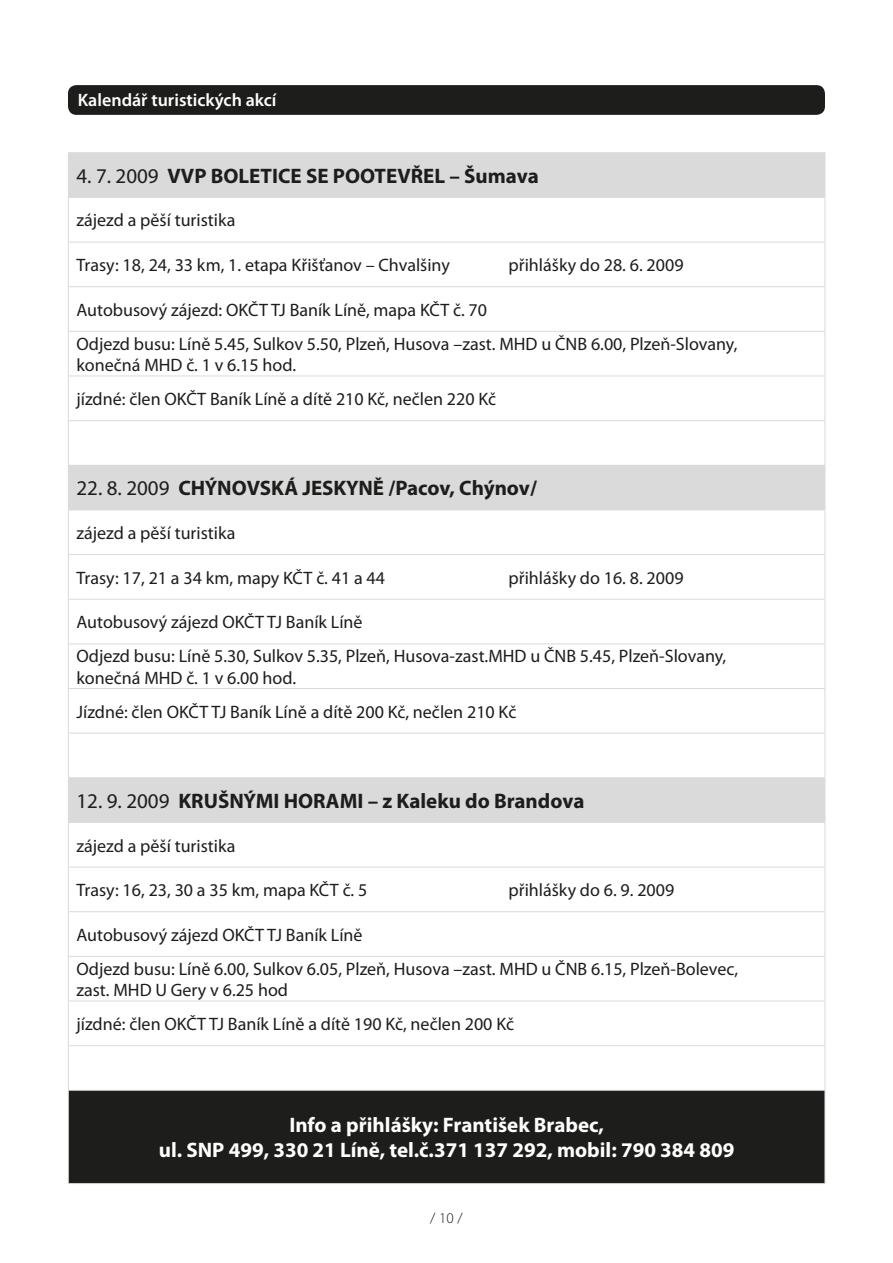
<style>
.page{position:relative;width:893px;height:1263px;background:#fff}
.page>*{position:absolute;margin:0;border:0;box-sizing:border-box;transform-origin:0 0}
.t1{font:700 21px "Myriad Pro";color:#1d1d1b}
.t2{font:700 21px/25.2px "Myriad Pro";color:#fff;text-align:center}
.t3{font:18px/33.9px "Myriad Pro";color:#1d1d1b}
.t4{font:600 18px "Myriad Pro";color:#fff}
.t5{font:300 15px "Myriad Pro";color:#1d1d1b}
.s1{font-weight:400}
</style>
<div class="page">
<div style="left:68px;top:85px;width:757px;height:30px;background:#1d1d1b;border-radius:9px"></div>
<svg style="left:69px;top:153px;width:755px;height:669px"></svg>
<div style="left:68px;top:1090px;width:757px;height:94px;background:#1d1d1b"></div>
<hr style="left:68px;top:152px;width:757px;height:1px;background:#dadada">
<hr style="left:68px;top:153px;width:1px;height:44px;background:#dadada">
<hr style="left:824px;top:153px;width:1px;height:44px;background:#dadada">
<hr style="left:68px;top:197px;width:757px;height:1px;background:#dadada">
<hr style="left:68px;top:198px;width:1px;height:44px;background:#dadada">
<hr style="left:824px;top:198px;width:1px;height:44px;background:#dadada">
<hr style="left:68px;top:242px;width:757px;height:1px;background:#dadada">
<hr style="left:68px;top:242px;width:1px;height:44px;background:#dadada">
<hr style="left:824px;top:242px;width:1px;height:44px;background:#dadada">
<hr style="left:68px;top:286px;width:757px;height:1px;background:#dadada">
<hr style="left:68px;top:287px;width:1px;height:44px;background:#dadada">
<hr style="left:824px;top:287px;width:1px;height:44px;background:#dadada">
<hr style="left:68px;top:331px;width:757px;height:1px;background:#dadada">
<hr style="left:68px;top:332px;width:1px;height:44px;background:#dadada">
<hr style="left:824px;top:332px;width:1px;height:44px;background:#dadada">
<hr style="left:68px;top:376px;width:757px;height:1px;background:#dadada">
<hr style="left:68px;top:376px;width:1px;height:44px;background:#dadada">
<hr style="left:824px;top:376px;width:1px;height:44px;background:#dadada">
<hr style="left:68px;top:420px;width:757px;height:1px;background:#dadada">
<hr style="left:68px;top:421px;width:1px;height:44px;background:#dadada">
<hr style="left:824px;top:421px;width:1px;height:44px;background:#dadada">
<hr style="left:68px;top:465px;width:757px;height:1px;background:#dadada">
<hr style="left:68px;top:466px;width:1px;height:44px;background:#dadada">
<hr style="left:824px;top:466px;width:1px;height:44px;background:#dadada">
<hr style="left:68px;top:510px;width:757px;height:1px;background:#dadada">
<hr style="left:68px;top:510px;width:1px;height:44px;background:#dadada">
<hr style="left:824px;top:510px;width:1px;height:44px;background:#dadada">
<hr style="left:68px;top:554px;width:757px;height:1px;background:#dadada">
<hr style="left:68px;top:555px;width:1px;height:44px;background:#dadada">
<hr style="left:824px;top:555px;width:1px;height:44px;background:#dadada">
<hr style="left:68px;top:599px;width:757px;height:1px;background:#dadada">
<hr style="left:68px;top:600px;width:1px;height:43px;background:#dadada">
<hr style="left:824px;top:600px;width:1px;height:43px;background:#dadada">
<hr style="left:68px;top:643px;width:757px;height:1px;background:#dadada">
<hr style="left:68px;top:644px;width:1px;height:44px;background:#dadada">
<hr style="left:824px;top:644px;width:1px;height:44px;background:#dadada">
<hr style="left:68px;top:688px;width:757px;height:1px;background:#dadada">
<hr style="left:68px;top:689px;width:1px;height:44px;background:#dadada">
<hr style="left:824px;top:689px;width:1px;height:44px;background:#dadada">
<hr style="left:68px;top:733px;width:757px;height:1px;background:#dadada">
<hr style="left:68px;top:734px;width:1px;height:43px;background:#dadada">
<hr style="left:824px;top:734px;width:1px;height:43px;background:#dadada">
<hr style="left:68px;top:777px;width:757px;height:1px;background:#dadada">
<hr style="left:68px;top:778px;width:1px;height:44px;background:#dadada">
<hr style="left:824px;top:778px;width:1px;height:44px;background:#dadada">
<hr style="left:68px;top:822px;width:757px;height:1px;background:#dadada">
<hr style="left:68px;top:823px;width:1px;height:44px;background:#dadada">
<hr style="left:824px;top:823px;width:1px;height:44px;background:#dadada">
<hr style="left:68px;top:867px;width:757px;height:1px;background:#dadada">
<hr style="left:68px;top:867px;width:1px;height:44px;background:#dadada">
<hr style="left:824px;top:867px;width:1px;height:44px;background:#dadada">
<hr style="left:68px;top:911px;width:757px;height:1px;background:#dadada">
<hr style="left:68px;top:912px;width:1px;height:44px;background:#dadada">
<hr style="left:824px;top:912px;width:1px;height:44px;background:#dadada">
<hr style="left:68px;top:956px;width:757px;height:1px;background:#dadada">
<hr style="left:68px;top:957px;width:1px;height:44px;background:#dadada">
<hr style="left:824px;top:957px;width:1px;height:44px;background:#dadada">
<hr style="left:68px;top:1001px;width:757px;height:1px;background:#dadada">
<hr style="left:68px;top:1001px;width:1px;height:44px;background:#dadada">
<hr style="left:824px;top:1001px;width:1px;height:44px;background:#dadada">
<hr style="left:68px;top:1045px;width:757px;height:1px;background:#dadada">
<hr style="left:68px;top:1046px;width:1px;height:44px;background:#dadada">
<hr style="left:824px;top:1046px;width:1px;height:44px;background:#dadada">
<hr style="left:68px;top:1090px;width:757px;height:1px;background:#dadada">
<hr style="left:68px;top:1091px;width:1px;height:92px;background:#dadada">
<hr style="left:824px;top:1091px;width:1px;height:92px;background:#dadada">
<hr style="left:68px;top:1183px;width:757px;height:1px;background:#dadada">
<p class="t4" style="left:78px;top:93px;width:200px">Kalendář turistických akcí</p>
<p class="t1" style="left:76px;top:163px;width:464px"><span class="s1">4. 7. 2009</span> VVP BOLETICE SE POOTEVŘEL – Šumava</p>
<p class="t3" style="left:76px;top:203px;width:161px">zájezd a pěší turistika</p>
<p class="t3" style="left:76px;top:248px;width:375px">Trasy: 18, 24, 33 km, 1. etapa Křišťanov – Chvalšiny</p>
<p class="t3" style="left:509px;top:248px;width:176px">přihlášky do 28. 6. 2009</p>
<p class="t3" style="left:76px;top:293px;width:662px">Autobusový zájezd: OKČT TJ Baník Líně, mapa KČT č. 70<br>Odjezd busu: Líně 5.45, Sulkov 5.50, Plzeň, Husova –zast. MHD u ČNB 6.00, Plzeň-Slovany,</p>
<p class="t3" style="left:76px;top:348px;width:421px">konečná MHD č. 1 v 6.15 hod.<br>jízdné: člen OKČT Baník Líně a dítě 210 Kč, nečlen 220 Kč</p>
<p class="t1" style="left:76px;top:476px;width:462px"><span class="s1">22. 8. 2009</span> CHÝNOVSKÁ JESKYNĚ /Pacov, Chýnov/</p>
<p class="t3" style="left:76px;top:516px;width:161px">zájezd a pěší turistika</p>
<p class="t3" style="left:76px;top:560px;width:310px">Trasy: 17, 21 a 34 km, mapy KČT č. 41 a 44</p>
<p class="t3" style="left:508px;top:560px;width:176px">přihlášky do 16. 8. 2009</p>
<p class="t3" style="left:76px;top:605px;width:651px">Autobusový zájezd OKČT TJ Baník Líně<br>Odjezd busu: Líně 5.30, Sulkov 5.35, Plzeň, Husova-zast.MHD u ČNB 5.45, Plzeň-Slovany,</p>
<p class="t3" style="left:76px;top:661px;width:441px">konečná MHD č. 1 v 6.00 hod.<br>Jízdné: člen OKČT TJ Baník Líně a dítě 200 Kč, nečlen 210 Kč</p>
<p class="t1" style="left:76px;top:788px;width:509px"><span class="s1">12. 9. 2009</span> KRUŠNÝMI HORAMI – z Kaleku do Brandova</p>
<p class="t3" style="left:76px;top:828px;width:161px">zájezd a pěší turistika</p>
<p class="t3" style="left:76px;top:873px;width:292px">Trasy: 16, 23, 30 a 35 km, mapa KČT č. 5</p>
<p class="t3" style="left:508px;top:873px;width:167px">přihlášky do 6. 9. 2009</p>
<p class="t3" style="left:76px;top:918px;width:663px">Autobusový zájezd OKČT TJ Baník Líně<br>Odjezd busu: Líně 6.00, Sulkov 6.05, Plzeň, Husova –zast. MHD u ČNB 6.15, Plzeň-Bolevec,</p>
<p class="t3" style="left:76px;top:973px;width:439px">zast. MHD U Gery v 6.25 hod<br>jízdné: člen OKČT TJ Baník Líně a dítě 190 Kč, nečlen 200 Kč</p>
<p class="t2" style="left:159px;top:1112px;width:577px">Info a přihlášky: František Brabec,<br>ul. SNP 499, 330 21 Líně, tel.č.371 137 292, mobil: 790 384 809</p>
<p class="t5" style="left:430px;top:1212px;width:34px">/ 10 /</p>
</div>
